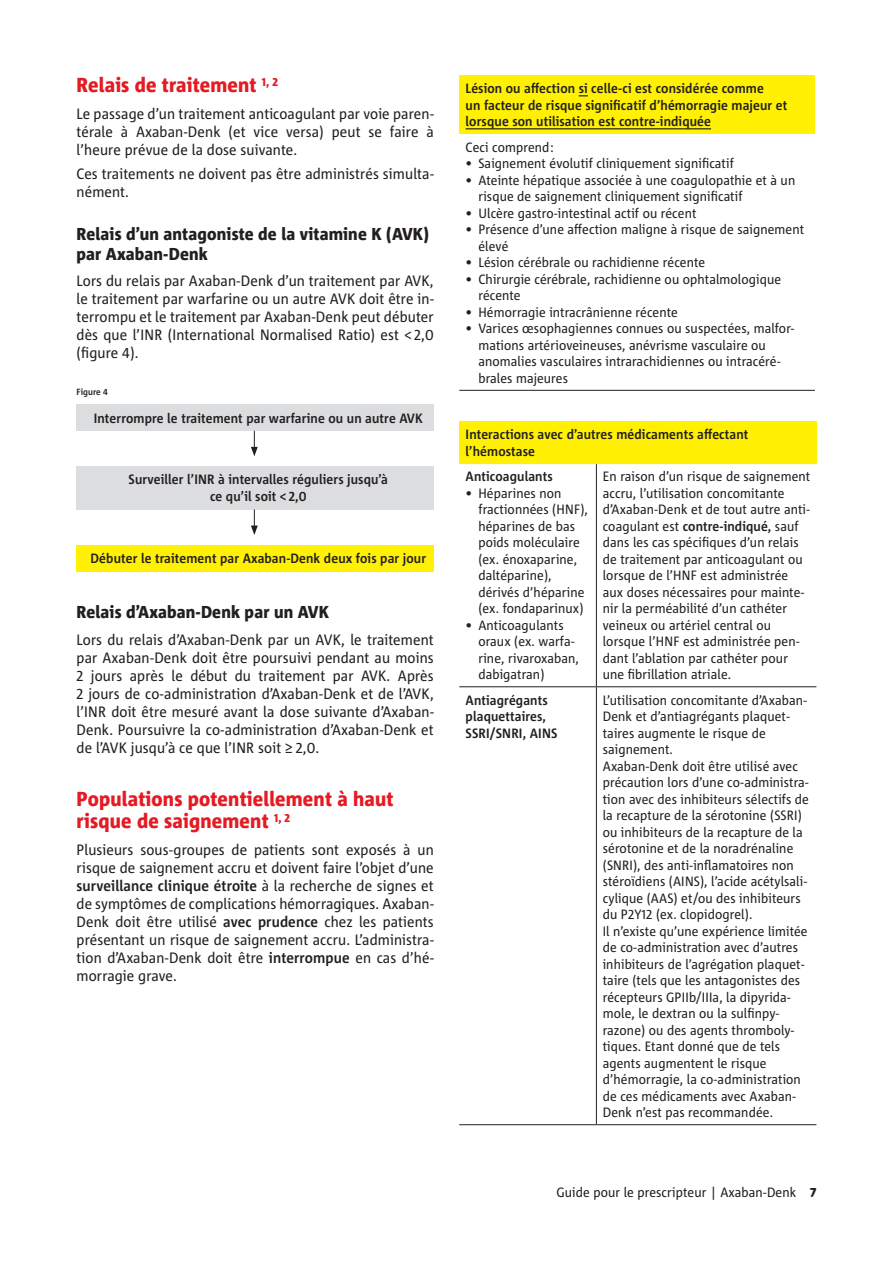
<style>
.page{position:relative;width:893px;height:1263px;background:#fff}
.page>*{position:absolute;margin:0;border:0;box-sizing:border-box;transform-origin:0 0}
.t1{font:800 20.25px/21.8px "Corpid C1 S Cd";letter-spacing:.01em;color:#e51a23}
.t2{font:800 17.25px/19.5px "Corpid C1 S Cd";letter-spacing:.01em;color:#231f20}
.t3{font:15px/18px "Corpid C1 S Cd";letter-spacing:.01em;color:#231f20;text-align:justify}
.t4{font:13.5px/16.5px "Corpid C1 S Cd";letter-spacing:.01em;color:#231f20}
.t5{font:700 13.5px/16.5px "Corpid C1 S Cd";letter-spacing:.01em;color:#231f20}
.t6{font:700 9px "Corpid C1 S Cd";letter-spacing:.01em;color:#231f20}
.s1{font-weight:700}
.s2{font-weight:800}
</style>
<div class="page">
<div style="left:459px;top:75px;width:356px;height:59px;background:#fff101"></div>
<hr style="left:459px;top:390px;width:356px;height:1px;background:#231f20">
<hr style="left:466px;top:128px;width:245px;height:1px;background:#231f20">
<div style="left:459px;top:421px;width:357px;height:42px;background:#fff101"></div>
<hr style="left:459px;top:463px;width:137px;height:1px;background:#fff101">
<hr style="left:596px;top:463px;width:220px;height:1px;background:#fff101">
<hr style="left:596px;top:464px;width:1px;height:222px;background:#231f20">
<hr style="left:459px;top:686px;width:137px;height:1px;background:#231f20">
<hr style="left:596px;top:686px;width:220px;height:1px;background:#231f20">
<hr style="left:596px;top:687px;width:1px;height:437px;background:#231f20">
<hr style="left:459px;top:1124px;width:137px;height:1px;background:#231f20">
<hr style="left:596px;top:1124px;width:220px;height:1px;background:#231f20">
<div style="left:77px;top:405px;width:357px;height:26px;background:#dcdddf"></div>
<svg style="left:251px;top:431px;width:7px;height:25px"></svg>
<div style="left:77px;top:466px;width:357px;height:43px;background:#dcdddf"></div>
<svg style="left:251px;top:509px;width:7px;height:26px"></svg>
<div style="left:77px;top:545px;width:357px;height:26px;background:#fff101"></div>
<h1 class="t1" style="left:77px;top:74px;width:203px">Relais de traitement <sup>1,</sup> <sup>2</sup></h1>
<p class="t3" style="left:77px;top:104px;width:359px">Le passage d’un traitement anticoagulant par voie paren&shy;térale à Axaban-Denk (et vice versa) peut se faire à l’heure prévue de la dose suivante.</p>
<p class="t3" style="left:77px;top:165px;width:359px">Ces traitements ne doivent pas être administrés simulta&shy;nément.</p>
<p class="t2" style="left:77px;top:224px;width:354px">Relais d’un antagoniste de la vitamine K (AVK) par Axaban-Denk</p>
<p class="t3" style="left:77px;top:271px;width:359px">Lors du relais par Axaban-Denk d’un traitement par AVK, le traitement par warfarine ou un autre AVK doit être in&shy;terrompu et le traitement par Axaban-Denk peut débuter dès que l’INR (International Normalised Ratio) est &lt; 2,0 (figure 4).</p>
<p class="t6" style="left:77px;top:386px;width:33px">Figure 4</p>
<p class="t5" style="left:94px;top:409px;width:331px">Interrompre le traitement par warfarine ou un autre AVK</p>
<p class="t5" style="left:129px;top:471px;width:261px;text-align:center">Surveiller l’INR à intervalles réguliers jusqu’à ce qu’il soit &lt; 2,0</p>
<p class="t5" style="left:91px;top:550px;width:337px">Débuter le traitement par Axaban-Denk deux fois par jour</p>
<p class="t2" style="left:77px;top:602px;width:254px">Relais d’Axaban-Denk par un AVK</p>
<p class="t3" style="left:77px;top:630px;width:359px">Lors du relais d’Axaban-Denk par un AVK, le traitement par Axaban-Denk doit être poursuivi pendant au moins 2 jours après le début du traitement par AVK. Après 2 jours de co-administration d’Axaban-Denk et de l’AVK, l’INR doit être mesuré avant la dose suivante d’Axaban-Denk. Poursuivre la co-administration d’Axaban-Denk et de l’AVK jusqu’à ce que l’INR soit ≥ 2,0.</p>
<h1 class="t1" style="left:77px;top:788px;width:319px">Populations potentiellement à haut risque de saignement <sup>1,</sup> <sup>2</sup></h1>
<p class="t3" style="left:77px;top:840px;width:359px">Plusieurs sous-groupes de patients sont exposés à un risque de saignement accru et doivent faire l’objet d’une <span class="s1">surveillance clinique étroite</span> à la recherche de signes et de symptômes de complications hémorragiques. Axaban-Denk doit être utilisé <span class="s1">avec prudence</span> chez les patients présentant un risque de saignement accru. L’administra&shy;tion d’Axaban-Denk doit être <span class="s1">interrompue</span> en cas d’hé&shy;morragie grave.</p>
<p class="t5" style="left:466px;top:80px;width:323px">Lésion ou affection si celle-ci est considérée comme<br>un facteur de risque significatif d’hémorragie majeur et lorsque son utilisation est contre-indiquée</p>
<p class="t4" style="left:466px;top:138px;width:90px">Ceci comprend:</p>
<p class="t4" style="left:466px;top:155px;width:270px">• Saignement évolutif cliniquement significatif</p>
<p class="t4" style="left:478px;top:171px;width:318px;text-indent:-13px">• Ateinte hépatique associée à une coagulopathie et à un risque de saignement cliniquement significatif</p>
<p class="t4" style="left:466px;top:204px;width:232px">• Ulcère gastro-intestinal actif ou récent</p>
<p class="t4" style="left:478px;top:221px;width:327px;text-indent:-13px">• Présence d’une affection maligne à risque de saignement élevé</p>
<p class="t4" style="left:466px;top:254px;width:241px">• Lésion cérébrale ou rachidienne récente</p>
<p class="t4" style="left:478px;top:270px;width:304px;text-indent:-13px">• Chirurgie cérébrale, rachidienne ou ophtalmologique récente</p>
<p class="t4" style="left:466px;top:303px;width:214px">• Hémorragie intracrânienne récente</p>
<p class="t4" style="left:478px;top:320px;width:317px;text-indent:-13px">• Varices œsophagiennes connues ou suspectées, malfor&shy;mations artérioveineuses, anévrisme vasculaire ou anomalies vasculaires intrarachidiennes ou intracéré&shy;brales majeures</p>
<p class="t5" style="left:466px;top:426px;width:284px">Interactions avec d’autres médicaments affectant l’hémostase</p>
<p class="t5" style="left:466px;top:468px;width:89px">Anticoagulants</p>
<p class="t4" style="left:478px;top:484px;width:111px;text-indent:-13px">• Héparines non fractionnées (HNF), héparines de bas poids moléculaire (ex. énoxaparine, daltéparine), dérivés d’héparine (ex. fondaparinux)</p>
<p class="t4" style="left:478px;top:616px;width:102px;text-indent:-13px">• Anticoagulants oraux (ex. warfa&shy;rine, rivaroxaban, dabigatran)</p>
<p class="t4" style="left:603px;top:468px;width:209px">En raison d’un risque de saignement accru, l’utilisation concomitante d’Axaban-Denk et de tout autre anti&shy;coagulant est <span class="s1">contre-indiqué,</span> sauf dans les cas spécifiques d’un relais de traitement par anticoagulant ou lorsque de l’HNF est administrée aux doses nécessaires pour mainte&shy;nir la perméabilité d’un cathéter veineux ou artériel central ou lorsque l’HNF est administrée pen&shy;dant l’ablation par cathéter pour une fibrillation atriale.</p>
<p class="t5" style="left:466px;top:691px;width:93px">Antiagrégants plaquettaires,<br>SSRI/SNRI, AINS</p>
<p class="t4" style="left:603px;top:691px;width:208px">L’utilisation concomitante d’Axaban-Denk et d’antiagrégants plaquet&shy;taires augmente le risque de saignement.<br>Axaban-Denk doit être utilisé avec précaution lors d’une co-administra&shy;tion avec des inhibiteurs sélectifs de la recapture de la sérotonine (SSRI) ou inhibiteurs de la recapture de la sérotonine et de la noradrénaline (SNRI), des anti-inflamatoires non stéroïdiens (AINS), l’acide acétylsali&shy;cylique (AAS) et/ou des inhibiteurs du P2Y12 (ex. clopidogrel).<br>Il n’existe qu’une expérience limitée de co-administration avec d’autres inhibiteurs de l’agrégation plaquet&shy;taire (tels que les antagonistes des récepteurs GPIIb/IIIa, la dipyrida&shy;mole, le dextran ou la sulfinpy&shy;razone) ou des agents thromboly&shy;tiques. Etant donné que de tels agents augmentent le risque d’hémorragie, la co-administration de ces médicaments avec Axaban-Denk n’est pas recommandée.</p>
<p class="t4" style="left:556px;top:1183px;width:262px">Guide pour le prescripteur | Axaban-Denk <span class="s2">7</span></p>
</div>
